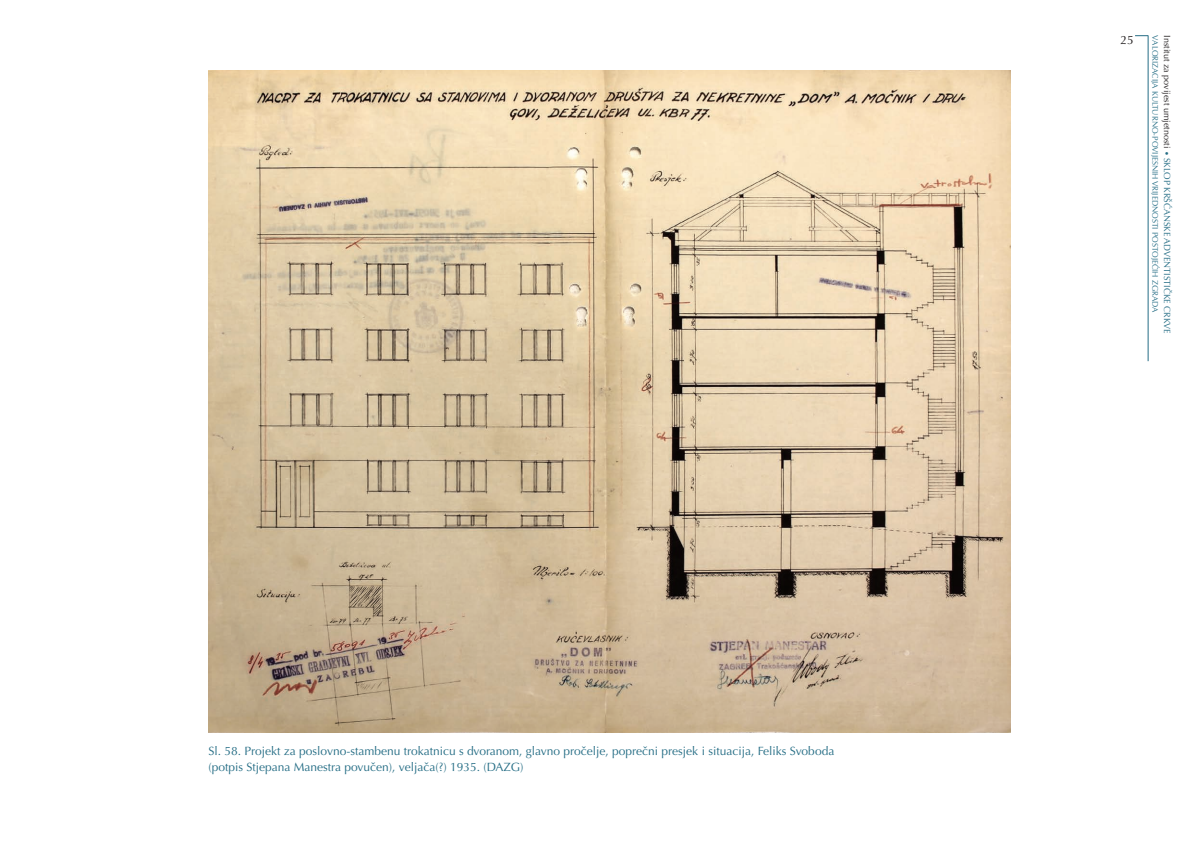
<style>
.page{position:relative;width:1191px;height:842px;background:#fff}
.page>*{position:absolute;margin:0;border:0;box-sizing:border-box;transform-origin:0 0}
.Opis_slika{font:12px/16px "Optima LT Pro";color:#256d85}
.t1{font:12px "Optima LT Pro";color:#231f20}
.t2{font:9px "Optima LT Pro";color:#256d85}
.t3{font:8px "Optima LT Pro";color:#256d85}
.s1{color:#231f20}
.s2{font-size:8px}
</style>
<div class="page">
<hr style="left:1147px;top:35px;width:1px;height:326px;background:#256d85">
<svg style="left:1135px;top:35px;width:13px;height:1px"></svg>
<img style="left:208px;top:71px;width:803px;height:661px">
<p class="Opis_slika" style="left:208px;top:743px;width:627px">Sl. 58. Projekt za poslovno-stambenu trokatnicu s dvoranom, glavno pročelje, poprečni presjek i situacija, Feliks Svoboda (potpis Stjepana Manestra povučen), veljača(?) 1935. (DAZG)</p>
<p class="t3" style="left:1160px;top:35px;width:278px;rotate:90deg">VALORIZACIJA KULTURNO-POVIJESNIH VRIJEDNOSTI POSTOJEĆIH ZGRADA</p>
<p class="t1" style="left:1120px;top:33px;width:15px">25</p>
<p class="t2" style="left:1172px;top:35px;width:300px;rotate:90deg"><span class="s1">Institut za povijest umjetnosti</span> <span class="s2">•</span> SKLOP KRŠĆANSKE ADVENTISTIČKE CRKVE</p>
</div>
